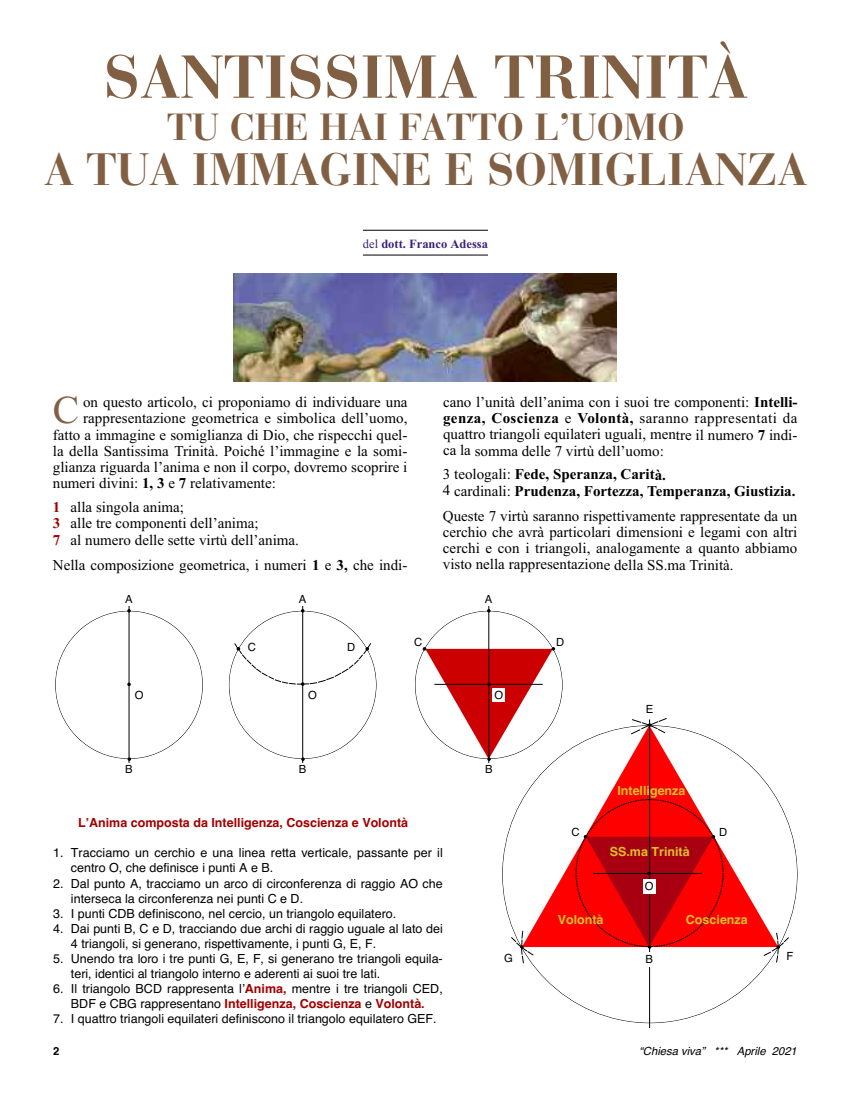
<style>
.page{position:relative;width:851px;height:1117px;background:#fff}
.page>*{position:absolute;margin:0;border:0;box-sizing:border-box;transform-origin:0 0}
.t1{font:700 60px "Bauer Bodoni Std";color:#815f43}
.t2{font:700 45px "Bauer Bodoni Std";color:#815f43}
.t3{font:39.5px "Times New Roman";color:#815f43}
.t4{font:700 37.5px "Bauer Bodoni Std";color:#815f43}
.t5{font:15px/16.2px "Times New Roman";color:#000;text-align:justify}
.t6{font:700 15px/16.4px "Times New Roman";color:#000}
.t7{font:12.5px/15px "Helvetica";color:#000}
.t8{font:700 12.5px "Helvetica";color:#a20000}
.t9{font:700 12.5px "Helvetica";color:#dcc12a}
.t10{font:700 12.5px "Times New Roman";color:#3e2179}
.t11{font:italic 11.25px "Helvetica";color:#000}
.t12{font:11.25px "Helvetica";color:#000}
.t13{font:700 11.25px "Helvetica";color:#000}
.s1{font-weight:400}
.s2{font-weight:700}
.s3{font-weight:700;color:#a20000}
</style>
<div class="page">
<hr style="left:363px;top:230px;width:125px;height:1px;background:#000">
<hr style="left:363px;top:255px;width:125px;height:1px;background:#000">
<img style="left:233px;top:273px;width:384px;height:108px">
<hr style="left:488px;top:606px;width:1px;height:163px;background:#000">
<div style="left:482px;top:762px;width:13px;height:15px;background:#fff"></div>
<svg style="left:422px;top:647px;width:133px;height:113px"></svg>
<hr style="left:129px;top:606px;width:1px;height:163px;background:#000">
<div style="left:123px;top:762px;width:12px;height:15px;background:#fff"></div>
<hr style="left:302px;top:606px;width:1px;height:163px;background:#000">
<div style="left:296px;top:762px;width:13px;height:15px;background:#fff"></div>
<svg style="left:234px;top:642px;width:137px;height:43px"></svg>
<svg style="left:521px;top:725px;width:257px;height:221px"></svg>
<hr style="left:649px;top:719px;width:1px;height:308px;background:#000">
<div style="left:642px;top:951px;width:13px;height:15px;background:#fff"></div>
<svg style="left:575px;top:798px;width:148px;height:150px;background:#dd181d"></svg>
<svg style="left:630px;top:718px;width:37px;height:16px"></svg>
<svg style="left:763px;top:932px;width:26px;height:30px"></svg>
<svg style="left:511px;top:930px;width:22px;height:33px"></svg>
<h1 class="t1" style="left:104px;top:55px;width:645px">SANTISSIMA TRINITÀ</h1>
<h3 class="t4" style="left:167px;top:114px;width:518px">TU CHE HAI FATTO L’UOMO</h3>
<h2 class="t2" style="left:44px;top:153px;width:764px">A TUA IMMAGINE E SOMIGLIANZA</h2>
<p class="t10" style="left:363px;top:236px;width:126px"><span class="s1">del</span> dott. Franco Adessa</p>
<h3 class="t3" style="left:53px;top:386px;width:28px">C</h3>
<p class="t5" style="left:83px;top:394px;width:326px">on questo articolo, ci proponiamo di individuare una</p>
<p class="t5" style="left:83px;top:410px;width:326px">rappresentazione geometrica e simbolica dell’uomo,</p>
<p class="t5" style="left:53px;top:426px;width:356px">fatto a immagine e somiglianza di Dio, che rispecchi quel-</p>
<p class="t5" style="left:53px;top:442px;width:356px">la della Santissima Trinità. Poiché l’immagine e la somi-</p>
<p class="t5" style="left:53px;top:459px;width:356px">glianza riguarda l’anima e non il corpo, dovremo scoprire i</p>
<p class="t5" style="left:53px;top:475px;width:224px">numeri divini: <span class="s2">1, 3</span> e <span class="s2">7</span> relativamente:</p>
<p class="t5" style="left:53px;top:499px;width:247px;text-align:left"><span class="s3">1</span> alla singola anima;<br><span class="s3">3</span> alle tre componenti dell’anima;<br><span class="s3">7</span> al numero delle sette virtù dell’anima.</p>
<p class="t5" style="left:53px;top:556px;width:356px">Nella composizione geometrica, i numeri <span class="s2">1</span> e <span class="s2">3,</span> che indi-</p>
<p class="t5" style="left:443px;top:393px;width:356px">cano l’unità dell’anima con i suoi tre componenti: <span class="s2">Intelli&shy;genza, Coscienza</span> e <span class="s2">Volontà,</span> saranno rappresentati da quattro triangoli equilateri uguali, mentre il numero <span class="s2">7</span> indi&shy;ca la somma delle 7 virtù dell’uomo:</p>
<p class="t6" style="left:443px;top:466px;width:354px"><span class="s1">3 teologali:</span> Fede, Speranza, Carità.<br><span class="s1">4 cardinali:</span> Prudenza, Fortezza, Temperanza, Giustizia.</p>
<p class="t5" style="left:443px;top:507px;width:356px">Queste 7 virtù saranno rispettivamente rappresentate da un cerchio che avrà particolari dimensioni e legami con altri cerchi e con i triangoli, analogamente a quanto abbiamo visto nella rappresentazione della SS.ma Trinità.</p>
<p class="t12" style="left:125px;top:592px;width:9px">A</p>
<p class="t12" style="left:298px;top:592px;width:9px">A</p>
<p class="t12" style="left:484px;top:592px;width:9px">A</p>
<p class="t12" style="left:135px;top:688px;width:10px">O</p>
<p class="t12" style="left:125px;top:762px;width:9px">B</p>
<p class="t12" style="left:247px;top:640px;width:10px">C</p>
<p class="t12" style="left:347px;top:640px;width:10px">D</p>
<p class="t12" style="left:414px;top:635px;width:10px">C</p>
<p class="t12" style="left:556px;top:635px;width:10px">D</p>
<p class="t12" style="left:308px;top:688px;width:10px">O</p>
<p class="t12" style="left:494px;top:688px;width:10px">O</p>
<p class="t12" style="left:645px;top:702px;width:9px">E</p>
<p class="t12" style="left:299px;top:762px;width:9px">B</p>
<p class="t12" style="left:485px;top:762px;width:9px">B</p>
<p class="t9" style="left:617px;top:782px;width:70px">Intelligenza</p>
<p class="t8" style="left:78px;top:815px;width:331px">L’Anima composta da Intelligenza, Coscienza e Volontà</p>
<p class="t7" style="left:71px;top:845px;width:373px;text-indent:-18px">1. Tracciamo un cerchio e una linea retta verticale, passante per il centro O, che definisce i punti A e B.</p>
<p class="t7" style="left:71px;top:875px;width:373px;text-indent:-18px">2. Dal punto A, tracciamo un arco di circonferenza di raggio AO che interseca la circonferenza nei punti C e D.</p>
<p class="t7" style="left:53px;top:905px;width:344px">3. I punti CDB definiscono, nel cercio, un triangolo equilatero.</p>
<p class="t7" style="left:71px;top:920px;width:373px;text-indent:-18px">4. Dai punti B, C e D, tracciando due archi di raggio uguale al lato dei<br>4 triangoli, si generano, rispettivamente, i punti G, E, F.</p>
<p class="t7" style="left:71px;top:950px;width:373px;text-indent:-18px">5. Unendo tra loro i tre punti G, E, F, si generano tre triangoli equila&shy;teri, identici al triangolo interno e aderenti ai suoi tre lati.</p>
<p class="t7" style="left:53px;top:980px;width:391px;text-align:center">6. Il triangolo BCD rappresenta l’<span class="s3">Anima,</span> mentre i tre triangoli CED,<br>BDF e CBG rappresentano <span class="s3">Intelligenza, Coscienza</span> e <span class="s3">Volontà.</span></p>
<p class="t7" style="left:53px;top:1010px;width:385px">7. I quattro triangoli equilateri definiscono il triangolo equilatero GEF.</p>
<p class="t12" style="left:571px;top:825px;width:10px">C</p>
<p class="t12" style="left:719px;top:825px;width:10px">D</p>
<p class="t9" style="left:609px;top:844px;width:81px">SS.ma Trinità</p>
<p class="t12" style="left:644px;top:878px;width:10px">O</p>
<p class="t9" style="left:557px;top:912px;width:47px">Volontà</p>
<p class="t9" style="left:685px;top:912px;width:63px">Coscienza</p>
<p class="t12" style="left:504px;top:951px;width:10px">G</p>
<p class="t12" style="left:786px;top:949px;width:8px">F</p>
<p class="t12" style="left:645px;top:951px;width:9px">B</p>
<p class="t13" style="left:53px;top:1044px;width:8px">2</p>
<p class="t11" style="left:639px;top:1044px;width:159px">“Chiesa viva” *** Aprile 2021</p>
</div>
